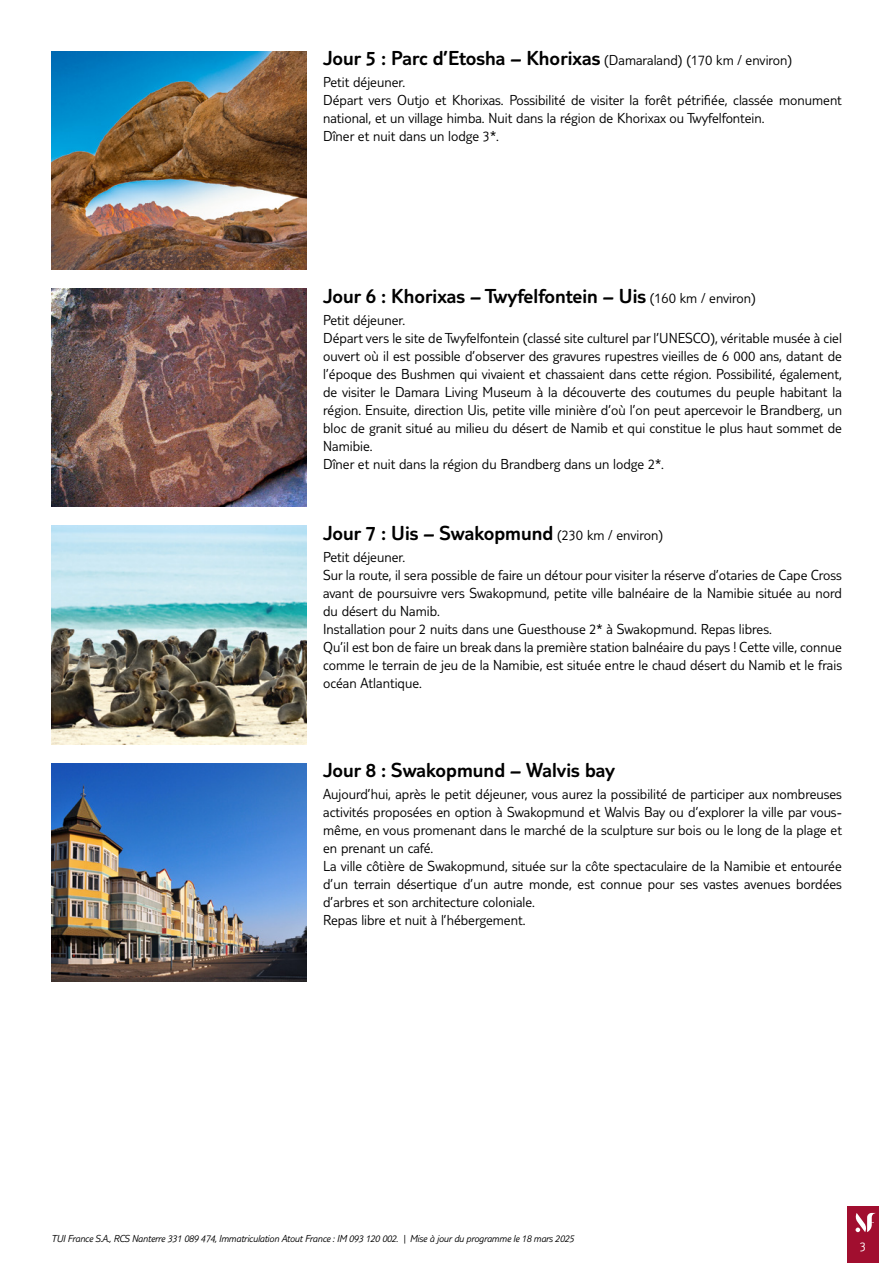
<style>
.page{position:relative;width:893px;height:1263px;background:#fff}
.page>*{position:absolute;margin:0;border:0;box-sizing:border-box;transform-origin:0 0}
.t1{font:300 21px "TUI Type";color:#000}
.t2{font:300 15px/18px "TUI Type";color:#000}
.t3{font:300 13.5px "TUI Type";color:#fff}
.t4{font:italic 300 10.5px "TUI Type";letter-spacing:-.02em;color:#000}
.s1{font-size:15px}
</style>
<div class="page">
<div style="left:847px;top:1206px;width:32px;height:57px;background:#a10e2f"></div>
<svg style="left:855px;top:1213px;width:21px;height:19px"></svg>
<img style="left:51px;top:51px;width:255px;height:219px">
<img style="left:51px;top:288px;width:255px;height:219px">
<img style="left:51px;top:526px;width:255px;height:218px">
<img style="left:51px;top:763px;width:255px;height:218px">
<h1 class="t1" style="left:323px;top:46px;width:471px">Jour 5 : Parc d’Etosha – Khorixas <span class="s1">(Damaraland) (170 km / environ)</span></h1>
<p class="t2" style="left:323px;top:73px;width:520px">Petit déjeuner.<br>Départ vers Outjo et Khorixas. Possibilité de visiter la forêt pétrifiée, classée monument national, et un village himba. Nuit dans la région de Khorixax ou Twyfelfontein.<br>Dîner et nuit dans un lodge 3*.</p>
<h1 class="t1" style="left:323px;top:283px;width:434px">Jour 6 : Khorixas – Twyfelfontein – Uis <span class="s1">(160 km / environ)</span></h1>
<p class="t2" style="left:323px;top:310px;width:520px">Petit déjeuner.<br>Départ vers le site de Twyfelfontein (classé site culturel par l’UNESCO), véritable musée à ciel ouvert où il est possible d’observer des gravures rupestres vieilles de 6 000 ans, datant de l’époque des Bushmen qui vivaient et chassaient dans cette région. Possibilité, également, de visiter le Damara Living Museum à la découverte des coutumes du peuple habitant la région. Ensuite, direction Uis, petite ville minière d’où l’on peut apercevoir le Brandberg, un bloc de granit situé au milieu du désert de Namib et qui constitue le plus haut sommet de Namibie.<br>Dîner et nuit dans la région du Brandberg dans un lodge 2*.</p>
<h1 class="t1" style="left:323px;top:521px;width:341px">Jour 7 : Uis – Swakopmund <span class="s1">(230 km / environ)</span></h1>
<p class="t2" style="left:323px;top:548px;width:520px">Petit déjeuner.<br>Sur la route, il sera possible de faire un détour pour visiter la réserve d’otaries de Cape Cross avant de poursuivre vers Swakopmund, petite ville balnéaire de la Namibie située au nord du désert du Namib.<br>Installation pour 2 nuits dans une Guesthouse 2* à Swakopmund. Repas libres.<br>Qu’il est bon de faire un break dans la première station balnéaire du pays ! Cette ville, connue comme le terrain de jeu de la Namibie, est située entre le chaud désert du Namib et le frais océan Atlantique.</p>
<h1 class="t1" style="left:323px;top:758px;width:293px">Jour 8 : Swakopmund – Walvis bay</h1>
<p class="t2" style="left:323px;top:785px;width:520px">Aujourd’hui, après le petit déjeuner, vous aurez la possibilité de participer aux nombreuses activités proposées en option à Swakopmund et Walvis Bay ou d’explorer la ville par vous&shy;même, en vous promenant dans le marché de la sculpture sur bois ou le long de la plage et en prenant un café.<br>La ville côtière de Swakopmund, située sur la côte spectaculaire de la Namibie et entourée d’un terrain désertique d’un autre monde, est connue pour ses vastes avenues bordées d’arbres et son architecture coloniale.<br>Repas libre et nuit à l’hébergement.</p>
<p class="t4" style="left:51px;top:1232px;width:525px">TUI France S.A., RCS Nanterre 331 089 474, Immatriculation Atout France : IM 093 120 002. | Mise à jour du programme le 18 mars 2025</p>
<p class="t3" style="left:860px;top:1239px;width:8px">3</p>
</div>
